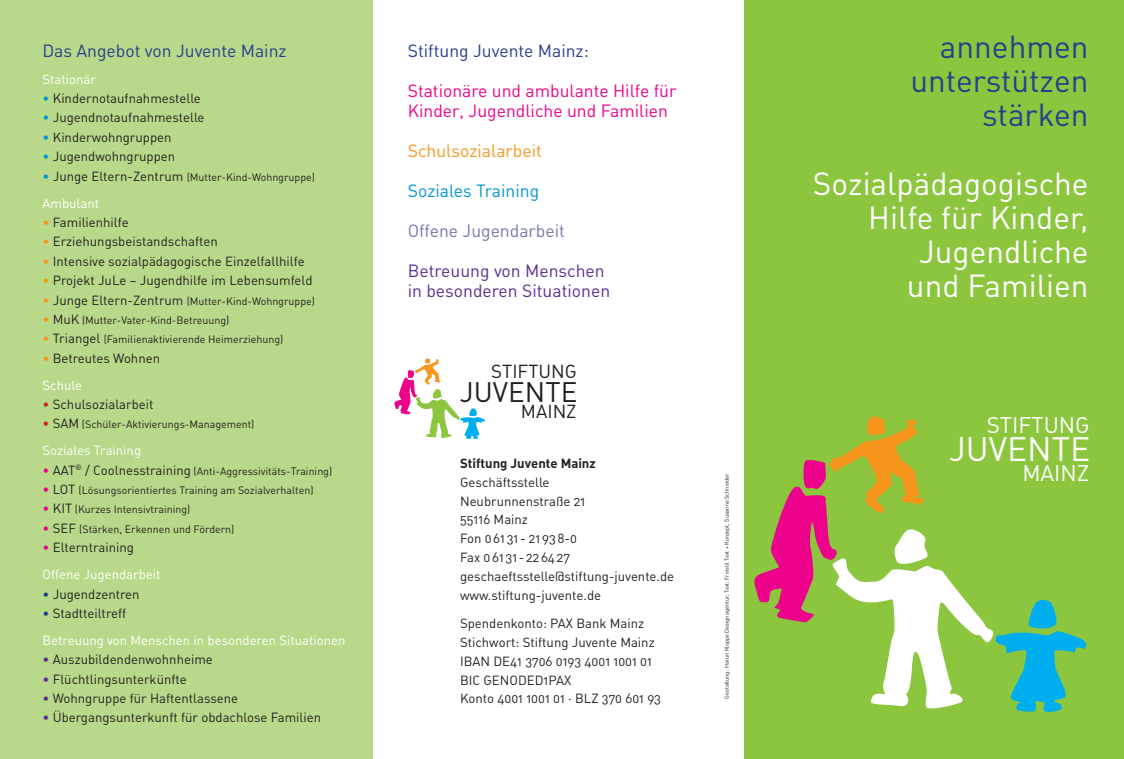
<style>
.page{position:relative;width:1124px;height:759px;background:#fff}
.page>*{position:absolute;margin:0;border:0;box-sizing:border-box;transform-origin:0 0}
.t1{font:33.5px "DIN Regular Alternate";color:#fff}
.t2{font:31.5px/34px "DIN Regular Alternate";color:#fff;text-align:right}
.t3{font:31.5px/34px "DIN Regular Alternate";color:#253f8e;text-align:right}
.t4{font:27.88px "DIN Regular Alternate";color:#231f20}
.t5{font:22.38px "DIN Regular Alternate";color:#fff}
.t6{font:18.62px "DIN Regular Alternate";color:#231f20}
.t7{font:17.5px/20px "DIN Regular Alternate";color:#ed028c}
.t8{font:17.5px "DIN Regular Alternate";color:#253f8e}
.t9{font:17.5px/20px "DIN Regular Alternate";color:#5b2e91}
.t10{font:17.5px "DIN Regular Alternate";color:#7477b0}
.t11{font:17.5px "DIN Regular Alternate";color:#f7951d}
.t12{font:17.5px "DIN Regular Alternate";color:#0095d9}
.t13{font:13.12px/18.8px "DIN Regular Alternate";color:#231f20}
.t14{font:13.12px/26.9px "DIN Regular Alternate";color:#fff}
.t15{font:13.12px "DIN Bold Alternate";color:#231f20}
.t16{font:10.62px "DIN Regular Alternate";color:#231f20}
.t17{font:5.62px "DIN Regular Alternate";color:#231f20}
.s1{color:#0095d9}
.s2{font-size:13.12px;color:#0095d9}
.s3{font-size:13.12px}
.s4{color:#f7951d}
.s5{font-size:13.12px;color:#f7951d}
.s6{color:#fff}
.s7{color:#d1232a}
.s8{font-size:13.12px;color:#d1232a}
.s9{font-size:13.12px;color:#ed028c}
.s10{color:#ed028c}
.s11{color:#231f20}
.s12{color:#253f8e}
.s13{color:#5b2e91}
</style>
<div class="page">
<div style="left:744px;top:0;width:379px;height:758px;background:#8bc63e"></div>
<svg style="left:394px;top:358px;width:91px;height:81px"></svg>
<div style="left:0;top:0;width:372px;height:758px;background:#b8d989"></div>
<svg style="left:754px;top:416px;width:333px;height:296px"></svg>
<h3 class="t8" style="left:43px;top:40px;width:245px">Das Angebot von Juvente Mainz</h3>
<p class="t14" style="left:43px;top:65px;width:55px">Stationär</p>
<p class="t13" style="left:43px;top:89px;width:160px"><span class="s1">•</span> Kindernotaufnahmestelle</p>
<p class="t13" style="left:43px;top:108px;width:163px"><span class="s1">•</span> Jugendnotaufnahmestelle</p>
<p class="t13" style="left:43px;top:127px;width:130px"><span class="s1">•</span> Kinderwohngruppen</p>
<p class="t13" style="left:43px;top:147px;width:134px"><span class="s1">•</span> Jugendwohngruppen</p>
<p class="t16" style="left:43px;top:170px;width:274px"><span class="s2">•</span> <span class="s3">Junge Eltern-Zentrum</span> (Mutter-Kind-Wohngruppe)</p>
<p class="t14" style="left:43px;top:189px;width:58px">Ambulant</p>
<p class="t13" style="left:43px;top:212px;width:88px"><span class="s4">•</span> Familienhilfe</p>
<p class="t13" style="left:43px;top:232px;width:177px"><span class="s4">•</span> Erziehungsbeistandschaften</p>
<p class="t13" style="left:43px;top:251px;width:263px"><span class="s4">•</span> Intensive sozialpädagogische Einzelfallhilfe</p>
<p class="t13" style="left:43px;top:271px;width:271px"><span class="s4">•</span> Projekt JuLe – Jugendhilfe im Lebensumfeld</p>
<p class="t16" style="left:43px;top:294px;width:274px"><span class="s5">•</span> <span class="s3">Junge Eltern-Zentrum</span> (Mutter-Kind-Wohngruppe)</p>
<p class="t16" style="left:43px;top:313px;width:188px"><span class="s5">•</span> <span class="s3">MuK</span> (Mutter-Vater-Kind-Betreuung)</p>
<p class="t16" style="left:43px;top:333px;width:242px"><span class="s5">•</span> <span class="s3">Triangel</span> (Familienaktivierende Heimerziehung)</p>
<p class="t13" style="left:43px;top:344px;width:119px;line-height:26.9px"><span class="s4">•</span> Betreutes Wohnen<br><span class="s6">Schule</span></p>
<p class="t13" style="left:43px;top:394px;width:112px"><span class="s7">•</span> Schulsozialarbeit</p>
<p class="t16" style="left:43px;top:418px;width:213px"><span class="s8">•</span> <span class="s3">SAM</span> (Schüler-Aktivierungs-Management)</p>
<p class="t14" style="left:43px;top:436px;width:100px">Soziales Training</p>
<p class="t16" style="left:43px;top:464px;width:291px"><span class="s9">•</span> <span class="s3">AAT</span><sup>®</sup> <span class="s3">/ Coolnesstraining</span> (Anti-Aggressivitäts-Training)</p>
<p class="t16" style="left:43px;top:483px;width:272px"><span class="s9">•</span> <span class="s3">LOT</span> (Lösungsorientiertes Training am Sozialverhalten)</p>
<p class="t16" style="left:43px;top:503px;width:149px"><span class="s9">•</span> <span class="s3">KIT</span> (Kurzes Intensivtraining)</p>
<p class="t16" style="left:43px;top:522px;width:193px"><span class="s9">•</span> <span class="s3">SEF</span> (Stärken, Erkennen und Fördern)</p>
<p class="t14" style="left:43px;top:533px;width:119px"><span class="s10">•</span> <span class="s11">Elterntraining<br></span>Offene Jugendarbeit</p>
<p class="t13" style="left:43px;top:584px;width:98px"><span class="s12">•</span> Jugendzentren</p>
<p class="t14" style="left:43px;top:599px;width:304px"><span class="s12">•</span> <span class="s11">Stadtteiltreff<br></span>Betreuung von Menschen in besonderen Situationen</p>
<p class="t13" style="left:43px;top:649px;width:172px"><span class="s13">•</span> Auszubildendenwohnheime</p>
<p class="t13" style="left:43px;top:669px;width:146px"><span class="s13">•</span> Flüchtlingsunterkünfte</p>
<p class="t13" style="left:43px;top:688px;width:197px"><span class="s13">•</span> Wohngruppe für Haftentlassene</p>
<p class="t13" style="left:43px;top:707px;width:280px"><span class="s13">•</span> Übergangsunterkunft für obdachlose Familien</p>
<h3 class="t8" style="left:407px;top:40px;width:183px">Stiftung Juvente Mainz:</h3>
<h3 class="t7" style="left:407px;top:80px;width:270px">Stationäre und ambulante Hilfe für<br>Kinder, Jugendliche und Familien</h3>
<h3 class="t11" style="left:407px;top:140px;width:136px">Schulsozialarbeit</h3>
<h3 class="t12" style="left:407px;top:180px;width:133px">Soziales Training</h3>
<h3 class="t10" style="left:407px;top:220px;width:159px">Offene Jugendarbeit</h3>
<h3 class="t9" style="left:407px;top:260px;width:204px">Betreuung von Menschen in besonderen Situationen</h3>
<h3 class="t6" style="left:491px;top:360px;width:87px">STIFTUNG</h3>
<h3 class="t4" style="left:460px;top:374px;width:119px">JUVENTE</h3>
<h3 class="t6" style="left:520px;top:400px;width:57px">MAINZ</h3>
<p class="t15" style="left:460px;top:454px;width:137px">Stiftung Juvente Mainz</p>
<p class="t13" style="left:460px;top:472px;width:216px">Geschäftsstelle<br>Neubrunnenstraße 21<br>55116 Mainz<br>Fon 06131 - 21938-0<br>Fax 06131 -226427 geschaeftsstelle@stiftung-juvente.de www.stiftung-juvente.de</p>
<p class="t13" style="left:460px;top:613px;width:202px">Spendenkonto: PAX Bank Mainz<br>Stichwort: Stiftung Juvente Mainz<br>IBAN DE41 3706 0193 4001 1001 01<br>BIC GENODED1PAX<br>Konto 4001 1001 01 · BLZ 370 601 93</p>
<p class="t17" style="left:723px;top:698px;width:226px;rotate:-90deg">Gestaltung: Harun Kloppe Designagentur; Text: Freistil Text + Konzept, Susanne Schneider</p>
<h2 class="t3" style="left:910px;top:29px;width:180px">annehmen unterstützen stärken</h2>
<h2 class="t2" style="left:812px;top:165px;width:277px">Sozialpädagogische<br>Hilfe für Kinder,<br>Jugendliche<br>und Familien</h2>
<h3 class="t5" style="left:986px;top:411px;width:104px">STIFTUNG</h3>
<h1 class="t1" style="left:948px;top:428px;width:143px">JUVENTE</h1>
<h3 class="t5" style="left:1022px;top:459px;width:68px">MAINZ</h3>
</div>
